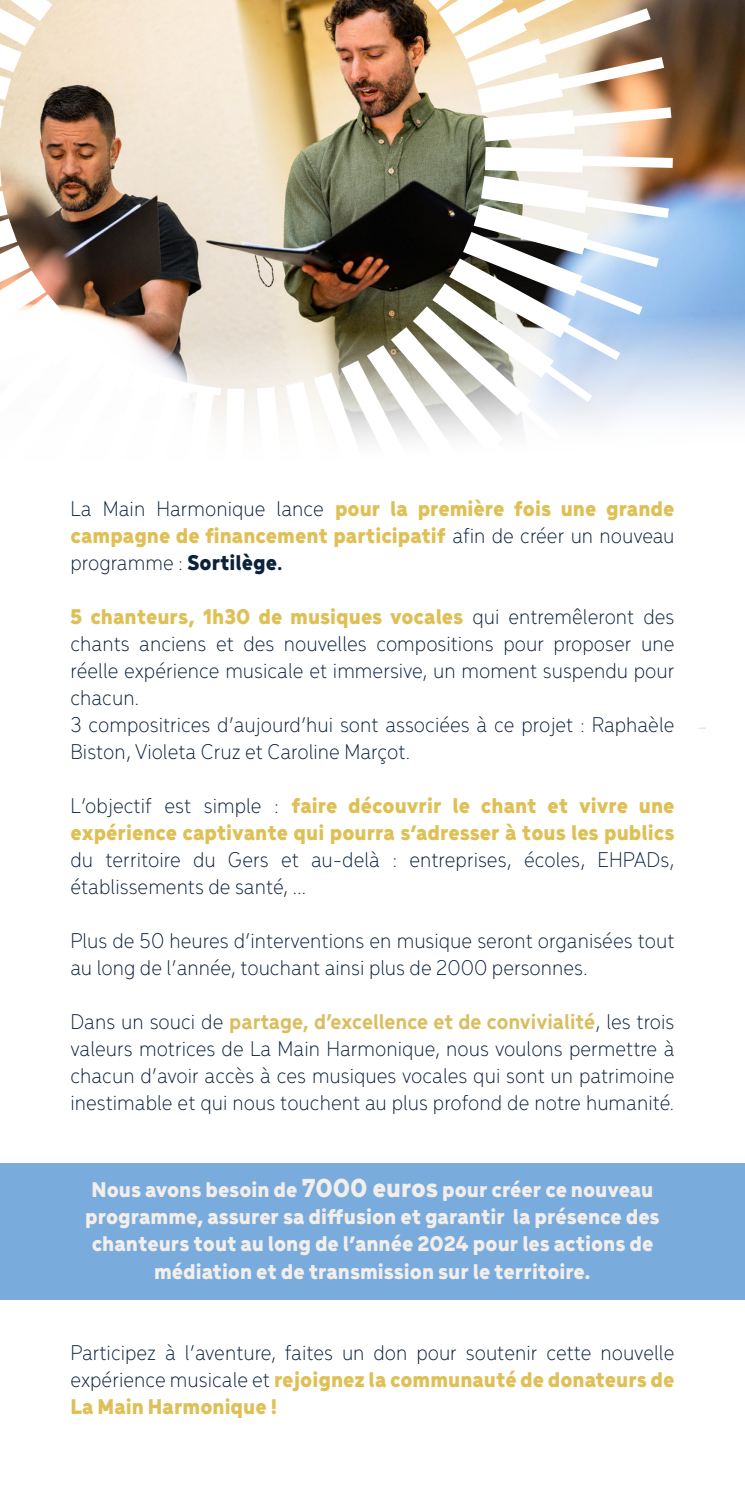
<style>
.page{position:relative;width:745px;height:1489px;background:#fff}
.page>*{position:absolute;margin:0;border:0;box-sizing:border-box;transform-origin:0 0}
.t1{font:300 22.5px/27px "Menca";color:#0c213c}
.t2{font:900 22.5px/27px "Menca";color:#dec056;text-align:justify}
.t3{font:900 22.5px/27px "Menca";color:#f3eeea;text-align:center}
.s1{font-weight:300;color:#0c213c}
.s2{color:#0c213c}
.s3{font-weight:700;color:#0c213c}
.s4{font-weight:900;color:#dec056}
.s5{font-weight:700;color:#d9bd5e}
.s6{font-size:27.5px}
</style>
<div class="page">
<img style="left:0;top:0;width:744px;height:422px">
<div style="left:0;top:1162px;width:744px;height:137px;background:#79acdc"></div>
<img style="left:256px;top:0;width:416px;height:442px">
<img style="left:0;top:169px;width:244px;height:255px">
<svg style="left:0;top:106px;width:4px;height:22px"></svg>
<svg style="left:0;top:0;width:52px;height:100px"></svg>
<p class="t2" style="left:70px;top:494px;width:605px"><span class="s1">La Main Harmonique lance</span> pour la première fois une grande campagne de financement participatif <span class="s1">afin de créer un nouveau programme :</span> <span class="s2">Sortilège</span><span class="s3">.</span></p>
<p class="t1" style="left:70px;top:602px;width:605px"><span class="s4">5 chanteurs, 1h30 de musiques vocales</span> qui entremêleront des chants anciens et des nouvelles compositions pour proposer une réelle expérience musicale et immersive, un moment suspendu pour chacun.<br>3 compositrices d’aujourd’hui sont associées à ce projet : Raphaèle Biston, Violeta Cruz et Caroline Marçot.</p>
<p class="t2" style="left:70px;top:791px;width:605px"><span class="s1">L’objectif est simple :</span> faire découvrir le chant et vivre une expérience captivante qui pourra s’adresser à tous les publics</p>
<p class="t1" style="left:70px;top:845px;width:605px">du territoire du Gers et au-delà : entreprises, écoles, EHPADs, établissements de santé, …</p>
<p class="t1" style="left:70px;top:926px;width:605px">Plus de 50 heures d’interventions en musique seront organisées tout au long de l’année, touchant ainsi plus de 2000 personnes.</p>
<p class="t1" style="left:70px;top:1007px;width:605px;text-align:justify">Dans un souci de <span class="s5">partage, d’excellence et de convivialité</span>, les trois valeurs motrices de La Main Harmonique, nous voulons permettre à chacun d’avoir accès à ces musiques vocales qui sont un patrimoine inestimable et qui nous touchent au plus profond de notre humanité.</p>
<p class="t3" style="left:85px;top:1175px;width:575px">Nous avons besoin de <span class="s6">7000 euros</span> pour créer ce nouveau programme, assurer sa diffusion et garantir la présence des chanteurs tout au long de l’année 2024 pour les actions de médiation et de transmission sur le territoire.</p>
<p class="t1" style="left:70px;top:1337px;width:605px;text-align:justify">Participez à l’aventure, faites un don pour soutenir cette nouvelle expérience musicale et <span class="s4">rejoignez la communauté de donateurs de La Main Harmonique !</span></p>
</div>
